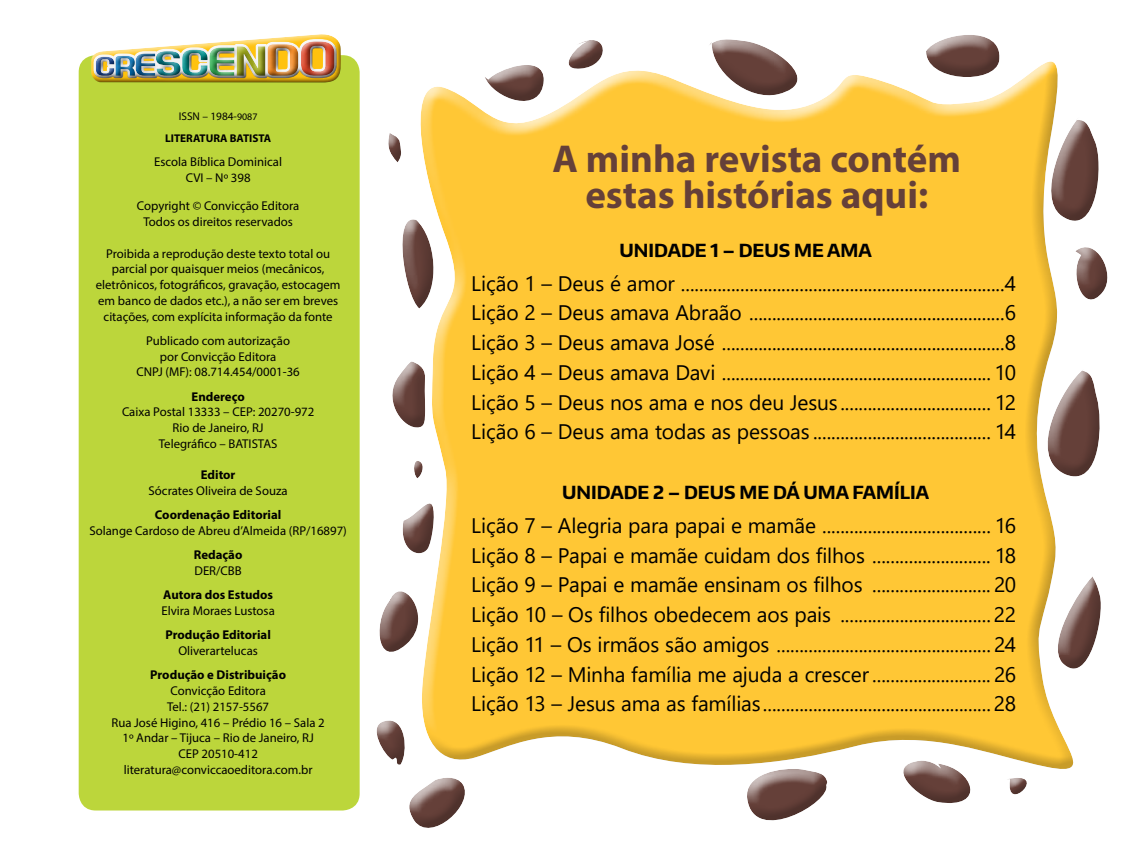
<style>
.page{position:relative;width:1132px;height:859px;background:#fff}
.page>*{position:absolute;margin:0;border:0;box-sizing:border-box;transform-origin:0 0}
.t1{font:700 39px/36px "Myriad Pro";color:#654039;text-align:center}
.t2{font:21px/29.7px "Segoe UI";letter-spacing:-.005em;color:#000;text-align:justify}
.t3{font:700 18px "Encode Sans Normal";color:#000}
.t4{font:12.75px/15.8px "Myriad Pro";color:#000;text-align:center}
.t5{font:700 12.75px "Myriad Pro";color:#000}
.t6{font:700 11.25px/22px "Myriad Pro";color:#000;text-align:center}
.s1{font-weight:400}
.s2{font-weight:400;font-size:10.05px}
</style>
<div class="page">
<div style="left:79px;top:55px;width:280px;height:755px;background:#bcd63b;border-radius:17px"></div>
<div style="left:83px;top:26px;width:260px;height:53px;background:#fff"></div>
<div style="left:86px;top:37px;width:263px;height:47px;background:#000;opacity:.75"></div>
<div style="left:85px;top:31px;width:254px;height:47px;background:#fff"></div>
<div style="left:87px;top:48px;width:31px;height:28px;background:#fff;opacity:.75"></div>
<img style="left:91px;top:36px;width:250px;height:47px">
<div style="left:292px;top:33px;width:45px;height:43px;background:#fff;opacity:.75"></div>
<div style="left:296px;top:39px;width:47px;height:37px;background:#000;opacity:.75"></div>
<div style="left:372px;top:36px;width:748px;height:793px;background:#000;opacity:.22"></div>
<p class="t6" style="left:165px;top:105px;width:107px"><span class="s1">ISSN – 1984-</span><span class="s2">9087<br></span>LITERATURA BATISTA</p>
<p class="t4" style="left:154px;top:154px;width:129px">Escola Bíblica Dominical<br>CVI – Nº 398</p>
<p class="t4" style="left:137px;top:198px;width:164px">Copyright © Convicção Editora<br>Todos os direitos reservados</p>
<p class="t4" style="left:96px;top:245px;width:246px">Proibida a reprodução deste texto total ou parcial por quaisquer meios (mecânicos, eletrônicos, fotográficos, gravação, estocagem em banco de dados etc.), a não ser em breves citações, com explícita informação da fonte</p>
<p class="t4" style="left:136px;top:332px;width:165px">Publicado com autorização por Convicção Editora<br>CNPJ (MF): 08.714.454/0001-36</p>
<p class="t5" style="left:191px;top:388px;width:55px">Endereço</p>
<p class="t4" style="left:122px;top:404px;width:194px">Caixa Postal 13333 – CEP: 20270-972<br>Rio de Janeiro, RJ<br>Telegráfico – BATISTAS</p>
<p class="t5" style="left:201px;top:467px;width:36px">Editor</p>
<p class="t4" style="left:148px;top:483px;width:140px">Sócrates Oliveira de Souza</p>
<p class="t5" style="left:155px;top:507px;width:128px">Coordenação Editorial</p>
<p class="t4" style="left:89px;top:523px;width:259px">Solange Cardoso de Abreu d’Almeida (RP/16897)</p>
<p class="t5" style="left:194px;top:547px;width:50px">Redação</p>
<p class="t4" style="left:194px;top:563px;width:49px">DER/CBB</p>
<p class="t5" style="left:163px;top:587px;width:111px">Autora dos Estudos</p>
<p class="t4" style="left:161px;top:603px;width:115px">Elvira Moraes Lustosa</p>
<p class="t5" style="left:165px;top:627px;width:107px">Produção Editorial</p>
<p class="t4" style="left:178px;top:643px;width:81px">Oliverartelucas</p>
<p class="t5" style="left:150px;top:667px;width:137px">Produção e Distribuição</p>
<p class="t4" style="left:111px;top:683px;width:215px">Convicção Editora<br>Tel.: (21) 2157-5567<br>Rua José Higino, 416 – Prédio 16 – Sala 2<br>1º Andar – Tijuca – Rio de Janeiro, RJ<br>CEP 20510-412 literatura@conviccaoeditora.com.br</p>
<h1 class="t1" style="left:552px;top:139px;width:410px">A minha revista contém estas histórias aqui:</h1>
<p class="t3" style="left:619px;top:238px;width:254px">UNIDADE 1 – DEUS ME AMA</p>
<p class="t2" style="left:471px;top:266px;width:546px">Lição 1 – Deus é amor .......................................................................4<br>Lição 2 – Deus amava Abraão ........................................................6<br>Lição 3 – Deus amava José ..............................................................8<br>Lição 4 – Deus amava Davi ........................................................... 10<br>Lição 5 – Deus nos ama e nos deu Jesus ................................. 12<br>Lição 6 – Deus ama todas as pessoas ....................................... 14</p>
<p class="t3" style="left:562px;top:480px;width:368px">UNIDADE 2 – DEUS ME DÁ UMA FAMÍLIA</p>
<p class="t2" style="left:471px;top:509px;width:546px">Lição 7 – Alegria para papai e mamãe ..................................... 16<br>Lição 8 – Papai e mamãe cuidam dos filhos .......................... 18<br>Lição 9 – Papai e mamãe ensinam os filhos .......................... 20<br>Lição 10 – Os filhos obedecem aos pais ................................. 22<br>Lição 11 – Os irmãos são amigos ............................................... 24<br>Lição 12 – Minha família me ajuda a crescer .......................... 26<br>Lição 13 – Jesus ama as famílias.................................................. 28</p>
</div>
